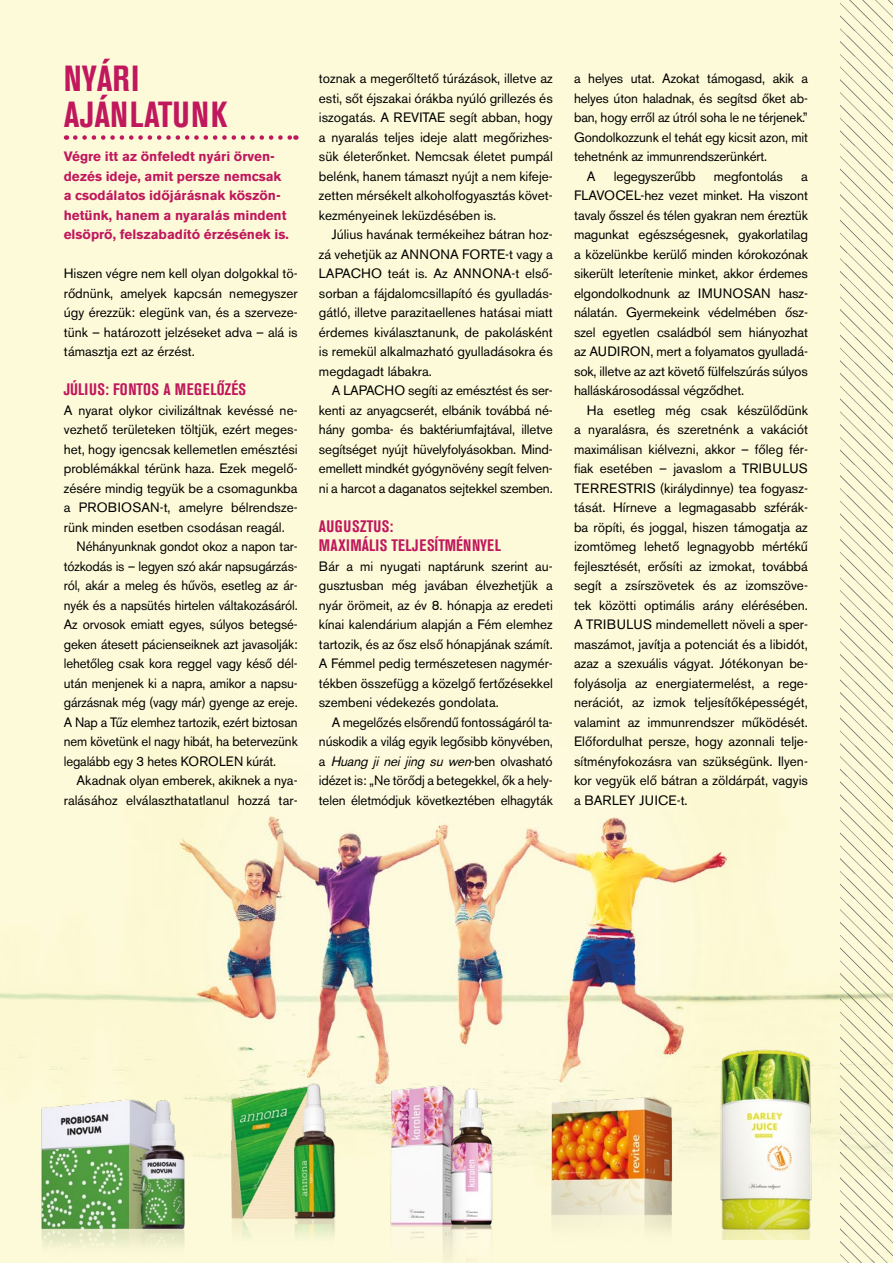
<style>
.page{position:relative;width:893px;height:1263px;background:#fff}
.page>*{position:absolute;margin:0;border:0;box-sizing:border-box;transform-origin:0 0}
.t1{font:700 condensed 36px/36px "Akzidenz Grotesk BE";color:#c0175d}
.t2{font:700 condensed 16.5px/19.5px "Akzidenz Grotesk BE";letter-spacing:.02em;color:#c0175d}
.t3{font:13.5px/19.5px "Akzidenz Grotesk BECE";letter-spacing:-.01em;color:#000;text-align:justify}
.t4{font:700 13.5px/19.5px "Akzidenz Grotesk BECE";color:#c0175d}
.s1{font-style:italic}
</style>
<div class="page">
<div style="left:0;top:0;width:840px;height:1263px;background:#fdfad9"></div>
<img style="left:18px;top:1066px;width:185px;height:197px">
<img style="left:209px;top:1073px;width:149px;height:190px">
<img style="left:384px;top:1076px;width:114px;height:187px">
<img style="left:526px;top:1069px;width:171px;height:194px">
<img style="left:686px;top:1027px;width:154px;height:212px">
<img style="left:840px;top:0;width:53px;height:1263px">
<svg style="left:75px;top:135px;width:221px;height:5px"></svg>
<h1 class="t1" style="left:64px;top:61px;width:165px">NYÁRI<br>AJÁNLATUNK</h1>
<p class="t4" style="left:64px;top:147px;width:226px">Végre itt az önfeledt nyári örven&shy;dezés ideje, amit persze nemcsak a csodálatos időjárásnak köszön&shy;hetünk, hanem a nyaralás mindent elsöprő, felszabadító érzésének is.</p>
<p class="t3" style="left:64px;top:264px;width:235px">Hiszen végre nem kell olyan dolgokkal tö&shy;rődnünk, amelyek kapcsán nemegyszer úgy érezzük: elegünk van, és a szerveze&shy;tünk – határozott jelzéseket adva – alá is támasztja ezt az érzést.</p>
<p class="t2" style="left:64px;top:380px;width:184px">JÚLIUS: FONTOS A MEGELO˝ZÉS</p>
<p class="t3" style="left:64px;top:401px;width:235px">A nyarat olykor civilizáltnak kevéssé ne-</p>
<p class="t3" style="left:64px;top:420px;width:235px">vezhető területeken töltjük, ezért meges-</p>
<p class="t3" style="left:64px;top:440px;width:235px">het, hogy igencsak kellemetlen emésztési</p>
<p class="t3" style="left:64px;top:459px;width:235px">problémákkal térünk haza. Ezek megelő-</p>
<p class="t3" style="left:64px;top:479px;width:235px">zésére mindig tegyük be a csomagunkba</p>
<p class="t3" style="left:64px;top:498px;width:235px">a PROBIOSAN-t, amelyre bélrendsze-</p>
<p class="t3" style="left:64px;top:517px;width:223px">rünk minden esetben csodásan reagál.</p>
<p class="t3" style="left:77px;top:537px;width:223px">Néhányunknak gondot okoz a napon tar-</p>
<p class="t3" style="left:64px;top:557px;width:235px">tózkodás is – legyen szó akár napsugárzás-</p>
<p class="t3" style="left:64px;top:576px;width:235px">ról, akár a meleg és hűvös, esetleg az ár-</p>
<p class="t3" style="left:64px;top:596px;width:235px">nyék és a napsütés hirtelen váltakozásáról.</p>
<p class="t3" style="left:64px;top:615px;width:235px">Az orvosok emiatt egyes, súlyos betegsé-</p>
<p class="t3" style="left:64px;top:635px;width:235px">geken átesett pácienseiknek azt javasolják:</p>
<p class="t3" style="left:64px;top:654px;width:235px">lehetőleg csak kora reggel vagy késő dél-</p>
<p class="t3" style="left:64px;top:674px;width:235px">után menjenek ki a napra, amikor a napsu-</p>
<p class="t3" style="left:64px;top:693px;width:235px">gárzásnak még (vagy már) gyenge az ereje.</p>
<p class="t3" style="left:64px;top:713px;width:235px">A Nap a Tűz elemhez tartozik, ezért biztosan</p>
<p class="t3" style="left:64px;top:732px;width:235px">nem követünk el nagy hibát, ha betervezünk</p>
<p class="t3" style="left:64px;top:752px;width:214px">legalább egy 3 hetes KOROLEN kúrát.</p>
<p class="t3" style="left:77px;top:771px;width:223px">Akadnak olyan emberek, akiknek a nya-</p>
<p class="t3" style="left:64px;top:791px;width:235px">ralásához elválaszthatatlanul hozzá tar-</p>
<p class="t3" style="left:319px;top:69px;width:235px">toznak a megerőltető túrázások, illetve az esti, sőt éjszakai órákba nyúló grillezés és iszogatás. A REVITAE segít abban, hogy a nyaralás teljes ideje alatt megőrizhes&shy;sük életerőnket. Nemcsak életet pumpál belénk, hanem támaszt nyújt a nem kifeje&shy;zetten mérsékelt alkoholfogyasztás követ&shy;kezményeinek leküzdésében is.</p>
<p class="t3" style="left:319px;top:225px;width:235px;text-indent:13px">Július havának termékeihez bátran hoz&shy;zá vehetjük az ANNONA FORTE-t vagy a LAPACHO teát is. Az ANNONA-t első&shy;sorban a fájdalomcsillapító és gyulladás&shy;gátló, illetve parazitaellenes hatásai miatt érdemes kiválasztanunk, de pakolásként is remekül alkalmazható gyulladásokra és megdagadt lábakra.</p>
<p class="t3" style="left:319px;top:381px;width:235px;text-indent:13px">A LAPACHO segíti az emésztést és ser&shy;kenti az anyagcserét, elbánik továbbá né&shy;hány gomba- és baktériumfajtával, illetve segítséget nyújt hüvelyfolyásokban. Mind&shy;emellett mindkét gyógynövény segít felven&shy;ni a harcot a daganatos sejtekkel szemben.</p>
<p class="t2" style="left:319px;top:517px;width:184px">AUGUSZTUS:<br>MAXIMÁLIS TELJESÍTMÉNNYEL</p>
<p class="t3" style="left:319px;top:557px;width:235px">Bár a mi nyugati naptárunk szerint au&shy;gusztusban még javában élvezhetjük a nyár örömeit, az év 8. hónapja az eredeti kínai kalendárium alapján a Fém elemhez tartozik, és az ősz első hónapjának számít.<br>A Fémmel pedig természetesen nagymér&shy;tékben összefügg a közelgő fertőzésekkel szembeni védekezés gondolata.</p>
<p class="t3" style="left:319px;top:713px;width:235px;text-indent:13px">A megelőzés elsőrendű fontosságáról ta&shy;núskodik a világ egyik legősibb könyvében, a <span class="s1">Huang ji nei jing su wen</span>-ben olvasható idézet is: „Ne törődj a betegekkel, ők a hely&shy;telen életmódjuk következtében elhagyták</p>
<p class="t3" style="left:574px;top:69px;width:235px">a helyes utat. Azokat támogasd, akik a</p>
<p class="t3" style="left:574px;top:89px;width:235px">helyes úton haladnak, és segítsd őket ab-</p>
<p class="t3" style="left:574px;top:108px;width:235px">ban, hogy erről az útról soha le ne térjenek.”</p>
<p class="t3" style="left:574px;top:128px;width:235px">Gondolkozzunk el tehát egy kicsit azon, mit</p>
<p class="t3" style="left:574px;top:147px;width:195px">tehetnénk az immunrendszerünkért.</p>
<p class="t3" style="left:587px;top:167px;width:10px">A</p>
<p class="t3" style="left:614px;top:167px;width:83px">legegyszerűbb</p>
<p class="t3" style="left:714px;top:167px;width:70px">megfontolás</p>
<p class="t3" style="left:574px;top:167px;width:235px;text-indent:227px">a FLAVOCEL-hez vezet minket. Ha viszont tavaly ősszel és télen gyakran nem éreztük magunkat egészségesnek, gyakorlatilag a közelünkbe kerülő minden kórokozónak sikerült leterítenie minket, akkor érdemes elgondolkodnunk az IMUNOSAN hasz&shy;nálatán. Gyermekeink védelmében ős - szel egyetlen családból sem hiányozhat az AUDIRON, mert a folyamatos gyulladá&shy;sok, illetve az azt követő fülfelszúrás súlyos halláskárosodással végződhet.</p>
<p class="t3" style="left:574px;top:400px;width:235px;text-indent:13px">Ha esetleg még csak készülődünk a nyaralásra, és szeretnénk a vakációt maximálisan kiélvezni, akkor – főleg fér&shy;fiak esetében – javaslom a TRIBULUS TERRESTRIS (királydinnye) tea fogyasz&shy;tását. Hírneve a legmagasabb szférák&shy;ba röpíti, és joggal, hiszen támogatja az izomtömeg lehető legnagyobb mértékű fejlesztését, erősíti az izmokat, továbbá segít a zsírszövetek és az izomszöve&shy;tek közötti optimális arány elérésében.<br>A TRIBULUS mindemellett növeli a sper&shy;maszámot, javítja a potenciát és a libidót, azaz a szexuális vágyat. Jótékonyan be&shy;folyásolja az energiatermelést, a rege&shy;nerációt, az izmok teljesítőképességét, valamint az immunrendszer működését.<br>Előfordulhat persze, hogy azonnali telje&shy;sítményfokozásra van szükségünk. Ilyen&shy;kor vegyük elő bátran a zöldárpát, vagyis a BARLEY JUICE-t.</p>
</div>
